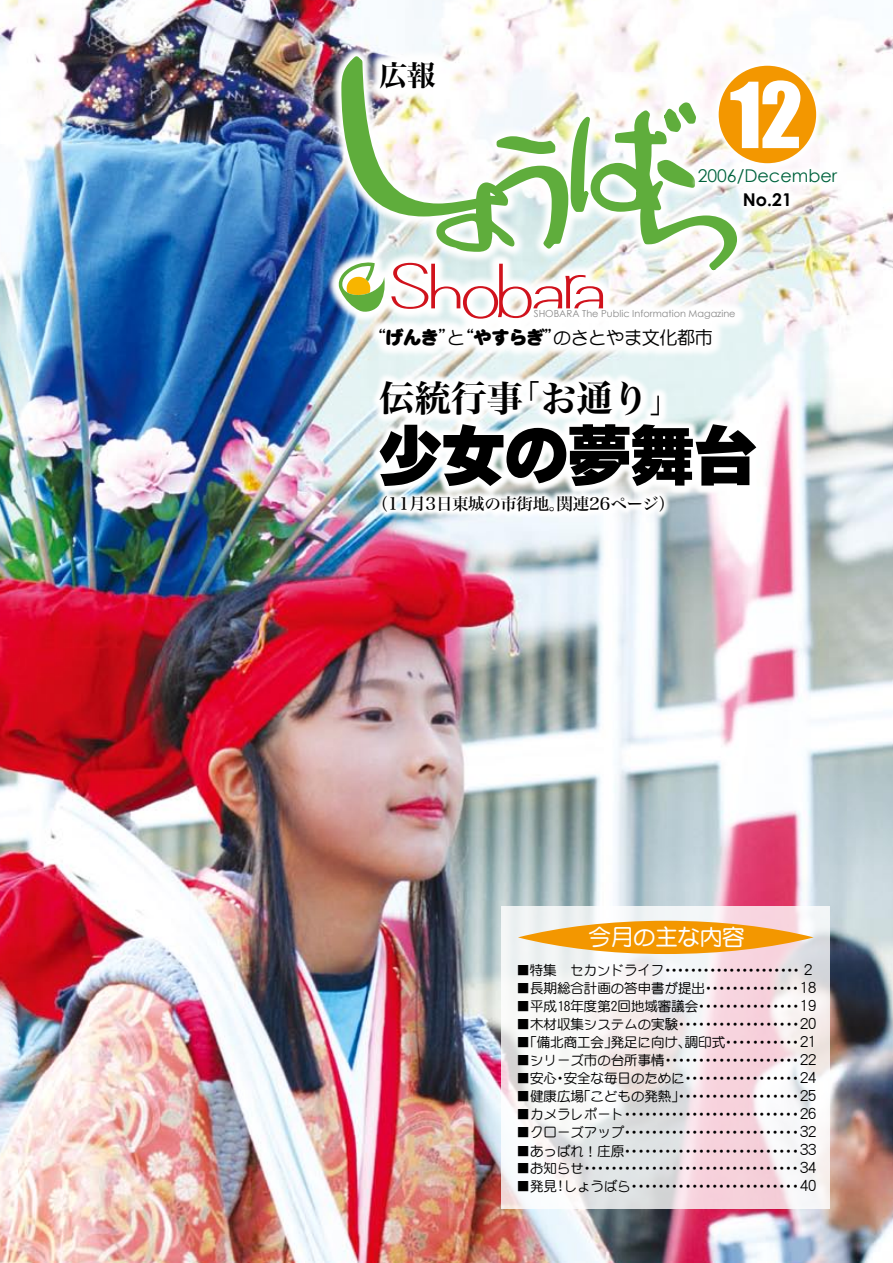
<style>
.page{position:relative;width:893px;height:1263px;background:#fff}
.page>*{position:absolute;margin:0;border:0;box-sizing:border-box;transform-origin:0 0}
.t1{font:84px "Impact";color:#fff}
.t2{font:63px "Motoya Cedar W8 90 msp RKSJ H";color:#000}
.t3{font:36px "Hiragino Min W7 90 msp RKSJ H";color:#000}
.t4{font:28.5px "Hiragino Min W7 90 msp RKSJ H";color:#000}
.t5{font:700 22.5px "DF Maru Gothic";letter-spacing:-.01em;color:#fff}
.t6{font:500 18.15px "DF Maru Gothic";letter-spacing:-.025em;color:#000}
.t7{font:17.55px "Century Gothic";color:#00633d}
.t8{font:700 17.55px "Century Gothic";color:#000}
.t9{font:16.5px "Hiragino Min W5 90 msp RKSJ H";letter-spacing:-.025em;color:#000}
.t10{font:500 15px/18px "DFP Maru Gothic";letter-spacing:-.05em;color:#000}
.t11{font:500 13.5px "DF Maru Gothic";letter-spacing:-.005em;color:#000}
.t12{font:9.75px "Century Gothic";color:#898989}
.s1{font-family:"DF Maru Gothic UB";font-weight:400}
</style>
<div class="page">
<img style="left:0;top:0;width:893px;height:1263px">
<img style="left:312px;top:35px;width:447px;height:254px">
<img style="left:320px;top:243px;width:436px;height:120px">
<svg style="left:338px;top:52px;width:401px;height:267px"></svg>
<div style="left:501px;top:906px;width:328px;height:302px;background:#fff;opacity:.8"></div>
<svg style="left:518px;top:921px;width:296px;height:33px;background:#f2a11e"></svg>
<img style="left:686px;top:52px;width:165px;height:167px">
<div style="left:719px;top:66px;width:97px;height:97px;background:#f39700;border-radius:50%"></div>
<img style="left:358px;top:359px;width:438px;height:177px">
<h3 class="t4" style="left:379px;top:61px;width:58px">広報</h3>
<h1 class="t1" style="left:730px;top:50px;width:74px">12</h1>
<p class="t7" style="left:698px;top:163px;width:141px">2006/December</p>
<p class="t8" style="left:743px;top:186px;width:50px">No.21</p>
<p class="t12" style="left:534px;top:307px;width:203px">SHOBARA The Public Information Magazine</p>
<h3 class="t6" style="left:368px;top:328px;width:347px">“<span class="s1">げんき</span>”と“<span class="s1">やすらぎ</span>”のさとやま文化都市</h3>
<h3 class="t3" style="left:379px;top:380px;width:307px">伝統行事「お通り」</h3>
<h2 class="t2" style="left:379px;top:424px;width:379px">少女の夢舞台</h2>
<p class="t9" style="left:371px;top:495px;width:305px">（11月3日東城の市街地。関連26ページ）</p>
<h3 class="t5" style="left:588px;top:926px;width:158px">今月の主な内容</h3>
<p class="t11" style="left:517px;top:963px;width:288px">■特集 セカンドライフ・・・・・・・・・・・・・・・・・・・・・</p>
<p class="t11" style="left:517px;top:981px;width:287px">■長期総合計画の答申書が提出・・・・・・・・・・・・・・</p>
<p class="t11" style="left:517px;top:999px;width:288px">■平成18年度第2回地域審議会・・・・・・・・・・・・・・・</p>
<p class="t10" style="left:800px;top:961px;width:18px">2<br>18<br>19<br>20<br>21<br>22<br>24<br>25<br>26<br>32<br>33<br>34<br>40</p>
<p class="t11" style="left:517px;top:1017px;width:287px">■木材収集システムの実験・・・・・・・・・・・・・・・・・・</p>
<p class="t11" style="left:517px;top:1036px;width:287px">■「備北商工会」発足に向け、調印式・・・・・・・・・・・</p>
<p class="t11" style="left:517px;top:1054px;width:287px">■シリーズ市の台所事情・・・・・・・・・・・・・・・・・・・・</p>
<p class="t11" style="left:517px;top:1072px;width:287px">■安心・安全な毎日のために・・・・・・・・・・・・・・・・・</p>
<p class="t11" style="left:517px;top:1090px;width:287px">■健康広場「こどもの発熱」・・・・・・・・・・・・・・・・・・</p>
<p class="t11" style="left:517px;top:1108px;width:287px">■カメラレポート・・・・・・・・・・・・・・・・・・・・・・・・・・</p>
<p class="t11" style="left:517px;top:1126px;width:287px">■クローズアップ・・・・・・・・・・・・・・・・・・・・・・・・・・</p>
<p class="t11" style="left:517px;top:1144px;width:287px">■あっぱれ！庄原・・・・・・・・・・・・・・・・・・・・・・・・・・</p>
<p class="t11" style="left:517px;top:1161px;width:287px">■お知らせ・・・・・・・・・・・・・・・・・・・・・・・・・・・・・・・・</p>
<p class="t11" style="left:517px;top:1179px;width:287px">■発見! しょうばら・・・・・・・・・・・・・・・・・・・・・・・・・</p>
</div>
